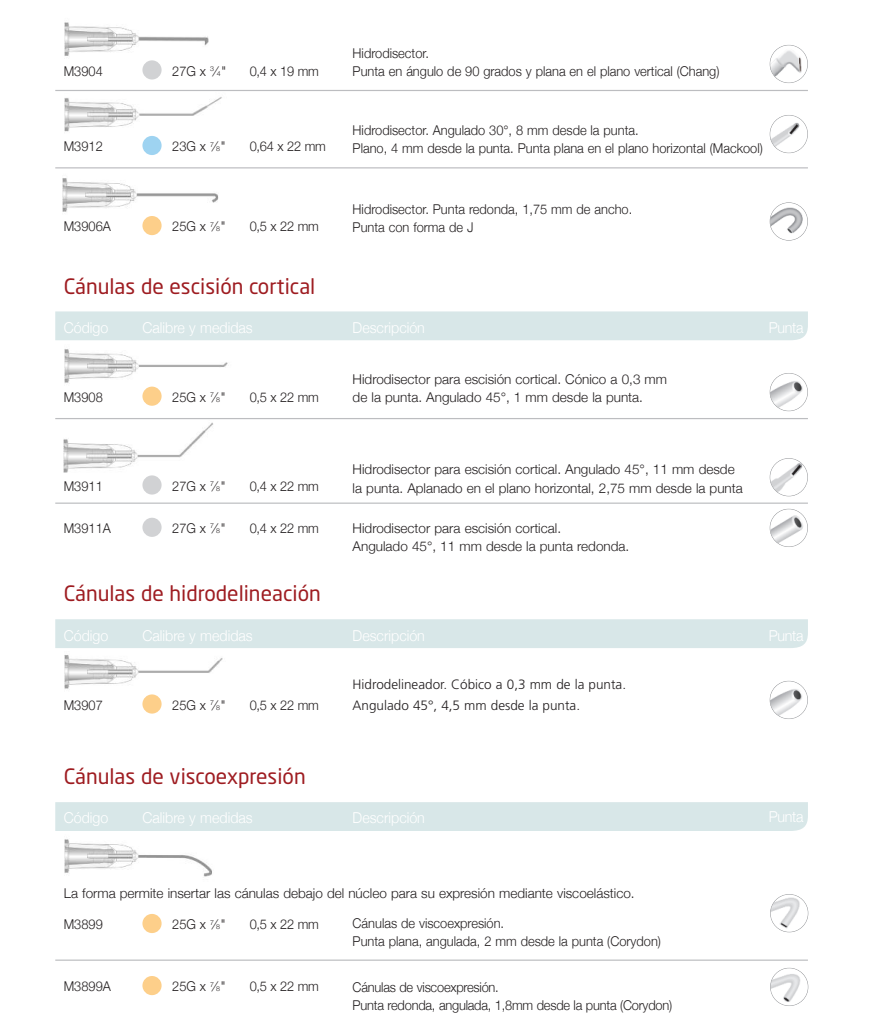
<style>
.page{position:relative;width:893px;height:1034px;background:#fff}
.page>*{position:absolute;margin:0;border:0;box-sizing:border-box;transform-origin:0 0}
.t1{font:21px "Neo Sans";color:#9e1c21}
.t2{font:300 15px "Helvetica Neue";color:#fff;scale:.95 1}
.t3{font:300 13.5px/18px "Helvetica Neue";color:#231f20;scale:.95 1}
.t4{font:300 13.5px/18px "Helvetica Neue";color:#231f20}
.t5{font:300 13.5px/21px "Frutiger";color:#231f20}
.s1{font-size:6.75px}
</style>
<div class="page">
<img style="left:64px;top:830px;width:251px;height:47px">
<img style="left:63px;top:178px;width:156px;height:58px">
<img style="left:64px;top:349px;width:164px;height:57px">
<hr style="left:55px;top:167px;width:753px;height:1px;background:#bcbdc0">
<img style="left:770px;top:203px;width:37px;height:37px;border-radius:50%">
<div style="left:770px;top:202px;width:38px;height:38px;border:1px solid #939598;border-radius:50%"></div>
<div style="left:142px;top:216px;width:20px;height:19px;background:#fdcf8a;border-radius:50%"></div>
<img style="left:770px;top:373px;width:37px;height:38px;border-radius:50%">
<div style="left:770px;top:373px;width:38px;height:38px;border:1px solid #939598;border-radius:50%"></div>
<div style="left:142px;top:386px;width:20px;height:19px;background:#fdcf8a;border-radius:50%"></div>
<img style="left:770px;top:458px;width:37px;height:38px;border-radius:50%">
<div style="left:770px;top:458px;width:38px;height:38px;border:1px solid #939598;border-radius:50%"></div>
<img style="left:770px;top:509px;width:37px;height:37px;border-radius:50%">
<div style="left:770px;top:508px;width:38px;height:39px;border:1px solid #939598;border-radius:50%"></div>
<img style="left:64px;top:419px;width:211px;height:69px">
<div style="left:142px;top:475px;width:20px;height:19px;background:#d1d2d4;border-radius:50%"></div>
<div style="left:142px;top:517px;width:20px;height:20px;background:#d1d2d4;border-radius:50%"></div>
<hr style="left:55px;top:502px;width:753px;height:1px;background:#bcbdc0">
<img style="left:770px;top:115px;width:37px;height:38px;border-radius:50%">
<div style="left:770px;top:115px;width:38px;height:38px;border:1px solid #939598;border-radius:50%"></div>
<img style="left:65px;top:97px;width:157px;height:46px">
<div style="left:142px;top:136px;width:20px;height:19px;background:#9ed3f1;border-radius:50%"></div>
<hr style="left:55px;top:959px;width:753px;height:1px;background:#bcbdc0">
<img style="left:770px;top:45px;width:37px;height:36px">
<div style="left:770px;top:45px;width:38px;height:38px;border:1px solid #939598;border-radius:50%"></div>
<img style="left:64px;top:22px;width:145px;height:58px">
<div style="left:142px;top:60px;width:20px;height:19px;background:#d1d2d4;border-radius:50%"></div>
<div style="left:55px;top:802px;width:753px;height:28px;background:#d8e7e8"></div>
<div style="left:55px;top:311px;width:753px;height:29px;background:#d8e7e8"></div>
<img style="left:64px;top:655px;width:159px;height:59px">
<img style="left:770px;top:681px;width:37px;height:37px;border-radius:50%">
<div style="left:770px;top:680px;width:38px;height:39px;border:1px solid #939598;border-radius:50%"></div>
<div style="left:142px;top:694px;width:20px;height:19px;background:#fdcf8a;border-radius:50%"></div>
<div style="left:55px;top:619px;width:753px;height:29px;background:#d8e7e8"></div>
<img style="left:770px;top:969px;width:33px;height:35px">
<div style="left:770px;top:967px;width:38px;height:38px;border:1px solid #939598;border-radius:50%"></div>
<img style="left:770px;top:895px;width:33px;height:36px">
<div style="left:770px;top:893px;width:38px;height:39px;border:1px solid #939598;border-radius:50%"></div>
<div style="left:142px;top:913px;width:20px;height:19px;background:#fdcf8a;border-radius:50%"></div>
<div style="left:142px;top:975px;width:20px;height:20px;background:#fdcf8a;border-radius:50%"></div>
<hr style="left:55px;top:90px;width:753px;height:1px;background:#bcbdc0">
<hr style="left:55px;top:418px;width:753px;height:1px;background:#bcbdc0">
<p class="t3" style="left:172px;top:62px;width:58px">27G x <sup>3</sup>⁄<span class="s1">4</span>"</p>
<p class="t3" style="left:64px;top:62px;width:43px">M3904</p>
<p class="t3" style="left:250px;top:62px;width:74px">0,4 x 19 mm</p>
<p class="t3" style="left:172px;top:137px;width:58px">23G x <sup>7</sup>⁄<span class="s1">8</span>"</p>
<p class="t3" style="left:64px;top:137px;width:43px">M3912</p>
<p class="t3" style="left:250px;top:137px;width:82px">0,64 x 22 mm</p>
<p class="t3" style="left:172px;top:217px;width:58px">25G x <sup>7</sup>⁄<span class="s1">8</span>"</p>
<p class="t3" style="left:64px;top:217px;width:51px">M3906A</p>
<p class="t3" style="left:250px;top:217px;width:74px">0,5 x 22 mm</p>
<p class="t3" style="left:353px;top:44px;width:388px">Hidrodisector.<br>Punta en ángulo de 90 grados y plana en el plano vertical (Chang)</p>
<p class="t3" style="left:353px;top:121px;width:433px">Hidrodisector. Angulado 30°, 8 mm desde la punta.<br>Plano, 4 mm desde la punta. Punta plana en el plano horizontal (Mackool)</p>
<p class="t3" style="left:353px;top:200px;width:296px">Hidrodisector. Punta redonda, 1,75 mm de ancho.<br>Punta con forma de J</p>
<h1 class="t1" style="left:64px;top:278px;width:253px">Cánulas de escisión cortical</h1>
<p class="t2" style="left:64px;top:318px;width:48px">Código</p>
<p class="t2" style="left:142px;top:318px;width:118px">Calibre y medidas</p>
<p class="t2" style="left:353px;top:318px;width:78px">Descripción</p>
<p class="t3" style="left:172px;top:388px;width:58px">25G x <sup>7</sup>⁄<span class="s1">8</span>"</p>
<p class="t3" style="left:64px;top:388px;width:43px">M3908</p>
<p class="t3" style="left:250px;top:388px;width:74px">0,5 x 22 mm</p>
<p class="t3" style="left:172px;top:476px;width:58px">27G x <sup>7</sup>⁄<span class="s1">8</span>"</p>
<p class="t3" style="left:64px;top:476px;width:43px">M3911</p>
<p class="t3" style="left:250px;top:476px;width:74px">0,4 x 22 mm</p>
<p class="t4" style="left:353px;top:370px;width:316px">Hidrodisector para escisión cortical. Cónico a 0,3 mm de la punta. Angulado 45°, 1 mm desde la punta.</p>
<p class="t4" style="left:353px;top:460px;width:392px">Hidrodisector para escisión cortical. Angulado 45°, 11 mm desde la punta. Aplanado en el plano horizontal, 2,75 mm desde la punta</p>
<p class="t3" style="left:172px;top:519px;width:58px">27G x <sup>7</sup>⁄<span class="s1">8</span>"</p>
<p class="t3" style="left:64px;top:519px;width:51px">M3911A</p>
<p class="t3" style="left:250px;top:519px;width:74px">0,4 x 22 mm</p>
<p class="t4" style="left:353px;top:519px;width:278px">Hidrodisector para escisión cortical.<br>Angulado 45°, 11 mm desde la punta redonda.</p>
<h1 class="t1" style="left:64px;top:585px;width:259px">Cánulas de hidrodelineación</h1>
<p class="t2" style="left:64px;top:626px;width:48px">Código</p>
<p class="t2" style="left:142px;top:626px;width:118px">Calibre y medidas</p>
<p class="t2" style="left:353px;top:626px;width:78px">Descripción</p>
<p class="t3" style="left:172px;top:695px;width:58px">25G x <sup>7</sup>⁄<span class="s1">8</span>"</p>
<p class="t3" style="left:64px;top:695px;width:43px">M3907</p>
<p class="t3" style="left:250px;top:695px;width:74px">0,5 x 22 mm</p>
<p class="t5" style="left:353px;top:674px;width:275px">Hidrodelineador. Cóbico a 0,3 mm de la punta.<br>Angulado 45°, 4,5 mm desde la punta.</p>
<h1 class="t1" style="left:64px;top:768px;width:243px">Cánulas de viscoexpresión</h1>
<p class="t2" style="left:64px;top:808px;width:48px">Código</p>
<p class="t2" style="left:142px;top:808px;width:118px">Calibre y medidas</p>
<p class="t2" style="left:353px;top:808px;width:78px">Descripción</p>
<p class="t4" style="left:64px;top:883px;width:572px">La forma permite insertar las cánulas debajo del núcleo para su expresión mediante viscoelástico.</p>
<p class="t3" style="left:64px;top:915px;width:43px">M3899</p>
<p class="t3" style="left:250px;top:915px;width:74px">0,5 x 22 mm</p>
<p class="t3" style="left:353px;top:914px;width:326px">Cánulas de viscoexpresión.<br>Punta plana, angulada, 2 mm desde la punta (Corydon)</p>
<p class="t3" style="left:172px;top:977px;width:58px">25G x <sup>7</sup>⁄<span class="s1">8</span>"</p>
<p class="t3" style="left:172px;top:915px;width:58px">25G x <sup>7</sup>⁄<span class="s1">8</span>"</p>
<p class="t3" style="left:64px;top:977px;width:51px">M3899A</p>
<p class="t3" style="left:250px;top:977px;width:74px">0,5 x 22 mm</p>
<p class="t3" style="left:353px;top:977px;width:338px">Cánulas de viscoexpresión.<br>Punta redonda, angulada, 1,8mm desde la punta (Corydon)</p>
<p class="t2" style="left:769px;top:318px;width:38px">Punta</p>
<p class="t2" style="left:769px;top:626px;width:38px">Punta</p>
<p class="t2" style="left:769px;top:807px;width:38px">Punta</p>
</div>
